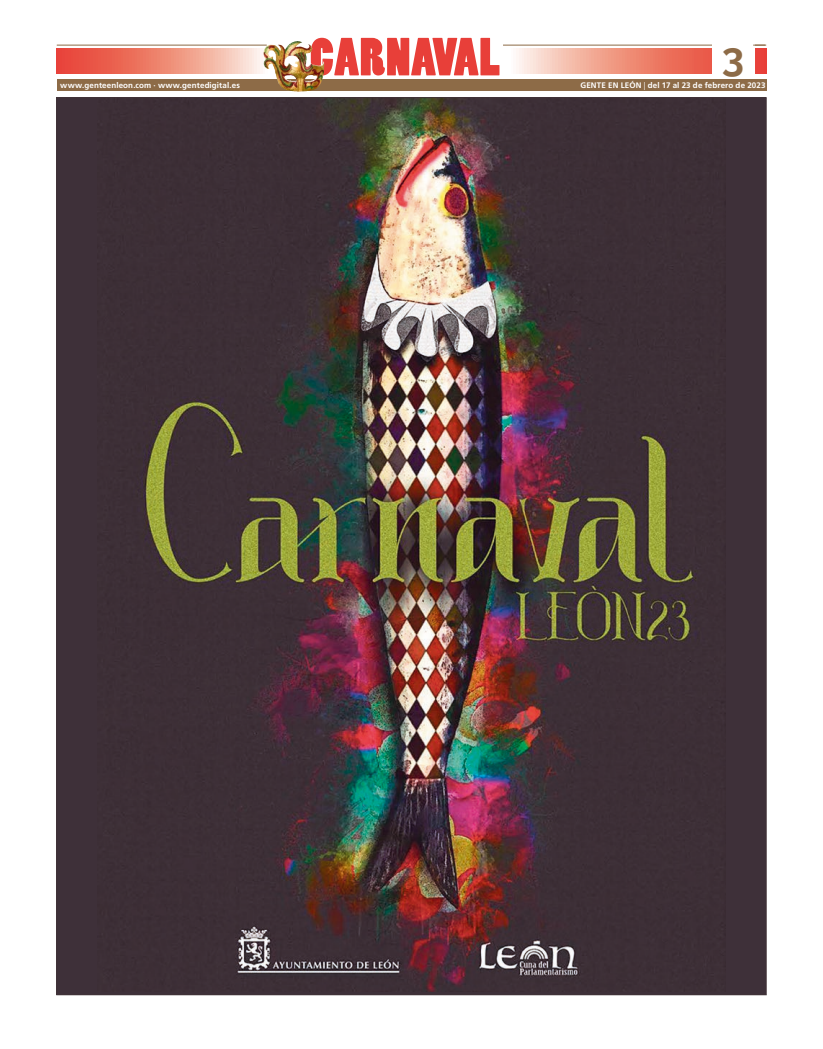
<style>
.page{position:relative;width:823px;height:1049px;background:#fff}
.page>*{position:absolute;margin:0;border:0;box-sizing:border-box;transform-origin:0 0}
.t1{font:50px "Poplar Std";letter-spacing:.02em;color:#e83f39}
.t2{font:700 40px "Raleway";color:#8d6b47}
.t3{font:700 8px "Frutiger LT Std";letter-spacing:.015em;color:#fff}
.s1{font-weight:300}
</style>
<div class="page">
<div style="left:57px;top:79px;width:709px;height:12px;background:#8d6b47"></div>
<hr style="left:57px;top:45px;width:209px;height:1px;background:#8d6b47">
<hr style="left:502px;top:45px;width:262px;height:1px;background:#8d6b47">
<svg style="left:56px;top:48px;width:709px;height:25px"></svg>
<div style="left:711px;top:39px;width:43px;height:35px;background:#fff"></div>
<svg style="left:753px;top:45px;width:12px;height:1px"></svg>
<img style="left:263px;top:41px;width:61px;height:51px">
<div style="left:57px;top:98px;width:708px;height:897px;background:#3e3039"></div>
<img style="left:137px;top:99px;width:586px;height:892px">
<h1 class="t1" style="left:310px;top:29px;width:191px">CARNAVAL</h1>
<h2 class="t2" style="left:721px;top:34px;width:24px">3</h2>
<p class="t3" style="left:60px;top:80px;width:181px">www.genteenleon.com · www.gentedigital.es</p>
<p class="t3" style="left:580px;top:80px;width:186px">GENTE EN LEÓN <span class="s1">|</span> del 17 al 23 de febrero de 2023</p>
</div>
